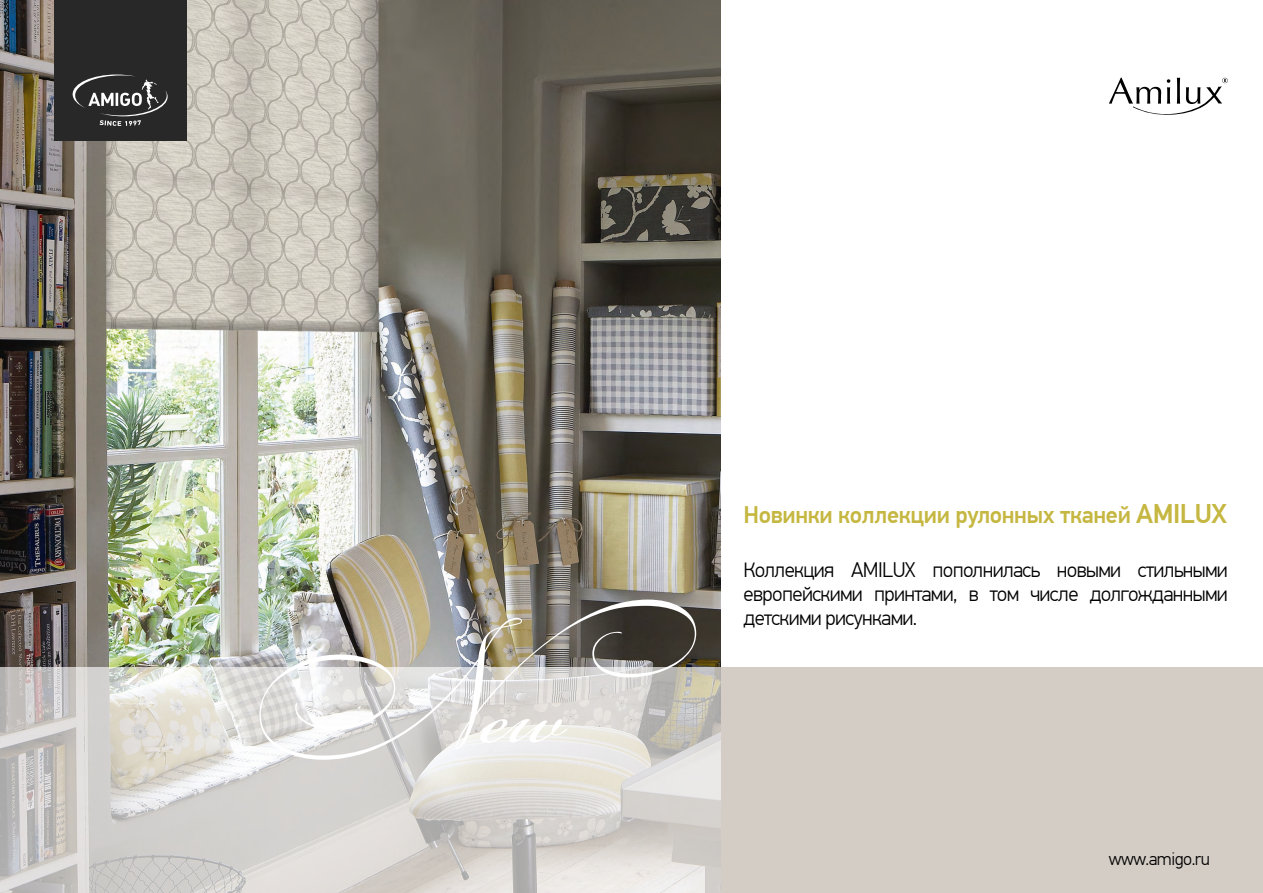
<style>
.page{position:relative;width:1263px;height:893px;background:#fff}
.page>*{position:absolute;margin:0;border:0;box-sizing:border-box;transform-origin:0 0}
.t1{font:500 24px "PF Din Text Pro";letter-spacing:-.015em;color:#c5b741}
.t2{font:300 21px/24px "PF Din Text Pro";letter-spacing:-.03em;color:#000;text-align:justify}
.t3{font:300 18px "PF Din Text Pro";letter-spacing:-.03em;color:#000}
.s1{font-size:27px}
</style>
<div class="page">
<div style="left:720px;top:668px;width:543px;height:225px;background:#d4cdc5"></div>
<img style="left:0;top:0;width:720px;height:668px">
<div style="left:54px;top:0;width:132px;height:140px;background:#292829"></div>
<svg style="left:73px;top:75px;width:95px;height:51px"></svg>
<svg style="left:0;top:668px;width:720px;height:225px"></svg>
<svg style="left:259px;top:600px;width:437px;height:160px"></svg>
<svg style="left:1109px;top:78px;width:119px;height:37px"></svg>
<p class="t1" style="left:743px;top:501px;width:485px">Новинки коллекции рулонных тканей <span class="s1">AMILUX</span></p>
<p class="t2" style="left:743px;top:558px;width:486px">Коллекция AMILUX пополнилась новыми стильными европейскими принтами, в том числе долгожданными детскими рисунками.</p>
<p class="t3" style="left:1109px;top:848px;width:103px">www.amigo.ru</p>
</div>
